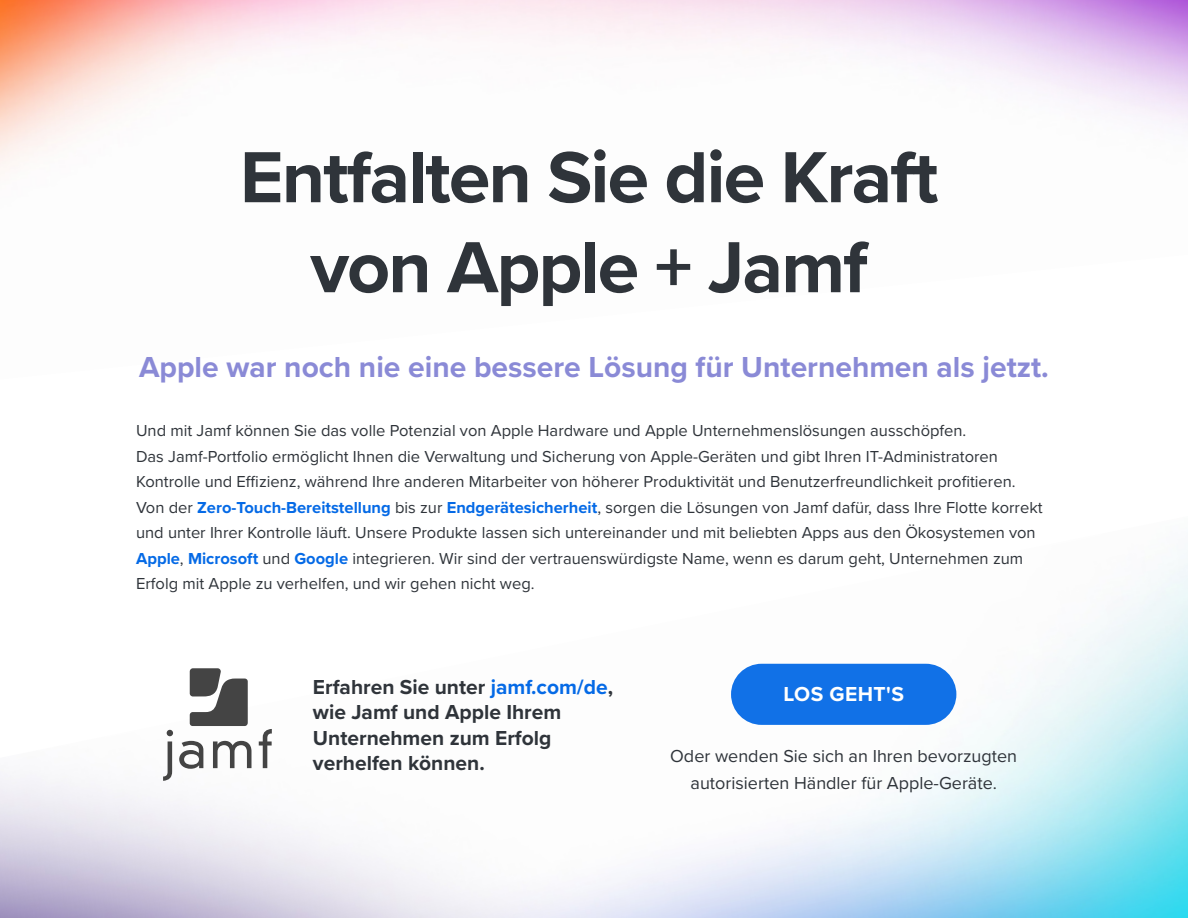
<style>
.page{position:relative;width:1188px;height:918px;background:#fff}
.page>*{position:absolute;margin:0;border:0;box-sizing:border-box;transform-origin:0 0}
.t1{font:700 75px/90px "Proxima Nova";letter-spacing:-.025em;color:#2f343a;text-align:center}
.t2{font:700 30px "Proxima Nova";color:#8a8ad6}
.t3{font:700 21px/25.5px "Proxima Nova";color:#2f343a}
.t4{font:700 21px "Proxima Nova";letter-spacing:.02em;color:#fff}
.t5{font:18px/27px "Proxima Nova";color:#2f343a;text-align:center}
.t6{font:16.5px/25.5px "Proxima Nova";color:#2f343a}
.s1{font-weight:700;color:#056ae6}
.s2{color:#056ae6}
</style>
<div class="page">
<img style="left:0;top:0;width:1188px;height:168px">
<img style="left:0;top:558px;width:1188px;height:360px">
<div style="left:731px;top:664px;width:225px;height:61px;background:#1171e7;border-radius:31px"></div>
<svg style="left:163px;top:730px;width:10px;height:51px"></svg>
<svg style="left:179px;top:741px;width:24px;height:28px"></svg>
<svg style="left:213px;top:741px;width:39px;height:27px"></svg>
<svg style="left:259px;top:729px;width:13px;height:39px"></svg>
<svg style="left:190px;top:668px;width:58px;height:58px"></svg>
<h1 class="t1" style="left:240px;top:131px;width:700px">Entfalten Sie die Kraft von Apple + Jamf</h1>
<h2 class="t2" style="left:139px;top:345px;width:911px">Apple war noch nie eine bessere Lösung für Unternehmen als jetzt.</h2>
<p class="t6" style="left:136px;top:417px;width:908px">Und mit Jamf können Sie das volle Potenzial von Apple Hardware und Apple Unternehmenslösungen ausschöpfen.<br>Das Jamf-Portfolio ermöglicht Ihnen die Verwaltung und Sicherung von Apple-Geräten und gibt Ihren IT-Administratoren Kontrolle und Effizienz, während Ihre anderen Mitarbeiter von höherer Produktivität und Benutzerfreundlichkeit profitieren.<br>Von der <span class="s1">Zero-Touch-Bereitstellung</span> bis zur <span class="s1">Endgerätesicherheit</span>, sorgen die Lösungen von Jamf dafür, dass Ihre Flotte korrekt und unter Ihrer Kontrolle läuft. Unsere Produkte lassen sich untereinander und mit beliebten Apps aus den Ökosystemen von <span class="s1">Apple</span>, <span class="s1">Microsoft</span> und <span class="s1">Google</span> integrieren. Wir sind der vertrauenswürdigste Name, wenn es darum geht, Unternehmen zum Erfolg mit Apple zu verhelfen, und wir gehen nicht weg.</p>
<p class="t3" style="left:313px;top:674px;width:302px">Erfahren Sie unter <span class="s2">jamf.com/de</span>, wie Jamf und Apple Ihrem<br>Unternehmen zum Erfolg verhelfen können.</p>
<p class="t4" style="left:783px;top:679px;width:122px">LOS GEHT'S</p>
<p class="t5" style="left:670px;top:741px;width:348px">Oder wenden Sie sich an Ihren bevorzugten autorisierten Händler für Apple-Geräte.</p>
</div>
